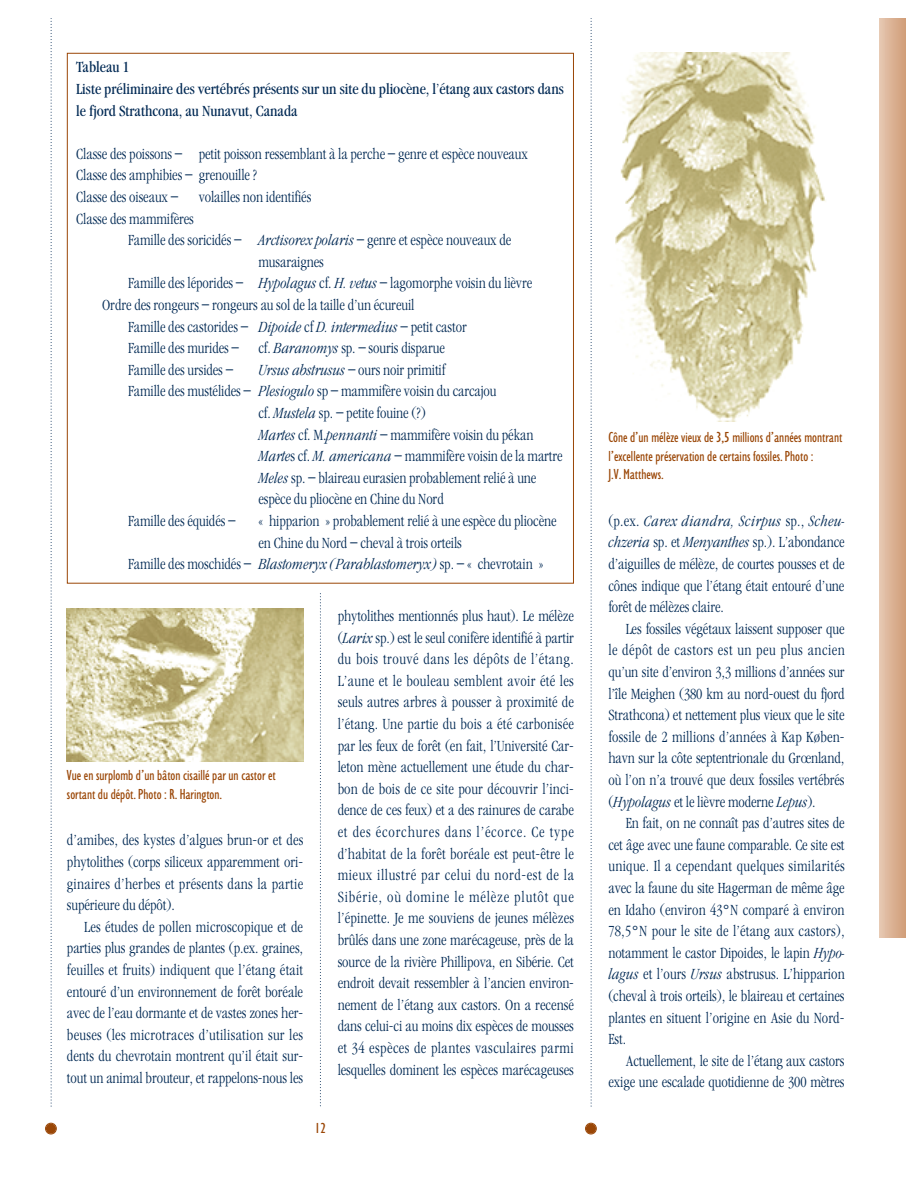
<style>
.page{position:relative;width:918px;height:1188px;background:#fff}
.page>*{position:absolute;margin:0;border:0;box-sizing:border-box;transform-origin:0 0}
.t1{font:15.15px/21.6px "Garamond Lgt Cnd";color:#002954;text-align:justify}
.t2{font:condensed 15.15px/18.8px "Gill Sans";color:#9a4606}
.t3{font:condensed 15.15px/21.6px "Garamond";color:#002954}
.t4{font:15.15px "Garamond Lgt Cnd Itl";letter-spacing:.02em;color:#002954}
.s1{font-family:"Garamond Lgt Cnd Itl"}
.s2{font-family:"Garamond Lgt Cnd"}
</style>
<div class="page">
<div style="left:879px;top:18px;width:26px;height:919px;background:linear-gradient(to right,#e6c7b1,#d2a07c)"></div>
<svg style="left:51px;top:18px;width:1px;height:1089px"></svg>
<div style="left:46px;top:1124px;width:10px;height:10px;background:#9a4606;border-radius:50%"></div>
<div style="left:45px;top:1123px;width:12px;height:11px;border:1px solid #9a4606;border-radius:50%"></div>
<div style="left:586px;top:1124px;width:10px;height:10px;background:#9a4606;border-radius:50%"></div>
<div style="left:585px;top:1123px;width:12px;height:11px;border:1px solid #9a4606;border-radius:50%"></div>
<img style="left:67px;top:609px;width:236px;height:153px">
<img style="left:611px;top:53px;width:215px;height:369px">
<svg style="left:320px;top:594px;width:1px;height:513px"></svg>
<svg style="left:591px;top:18px;width:1px;height:1089px"></svg>
<p class="t3" style="left:76px;top:58px;width:489px">Tableau 1<br>Liste préliminaire des vertébrés présents sur un site du pliocène, l’étang aux castors dans le fjord Strathcona, au Nunavut, Canada</p>
<p class="t1" style="left:76px;top:144px;width:453px;text-align:left">Classe des poissons – petit poisson ressemblant à la perche – genre et espèce nouveaux<br>Classe des amphibies – grenouille ?<br>Classe des oiseaux –</p>
<p class="t1" style="left:199px;top:187px;width:114px">volailles non identifiés</p>
<p class="t1" style="left:76px;top:209px;width:119px">Classe des mammifères</p>
<p class="t1" style="left:128px;top:230px;width:385px">Famille des soricidés – <span class="s1">Arctisorex polaris</span> – genre et espèce nouveaux de</p>
<p class="t1" style="left:258px;top:252px;width:67px">musaraignes</p>
<p class="t1" style="left:128px;top:274px;width:405px">Famille des léporides – <span class="s1">Hypolagus</span> cf. <span class="s1">H. vetus</span> – lagomorphe voisin du lièvre</p>
<p class="t1" style="left:102px;top:295px;width:314px">Ordre des rongeurs – rongeurs au sol de la taille d’un écureuil</p>
<p class="t1" style="left:128px;top:317px;width:340px">Famille des castorides – <span class="s1">Dipoide</span> cf <span class="s1">D. intermedius</span> – petit castor</p>
<p class="t1" style="left:128px;top:338px;width:112px">Famille des murides –</p>
<p class="t1" style="left:258px;top:338px;width:188px">cf. <span class="s1">Baranomys</span> sp. – souris disparue</p>
<p class="t1" style="left:128px;top:360px;width:106px">Famille des ursides –</p>
<p class="t1" style="left:258px;top:360px;width:188px"><span class="s1">Ursus abstrusus</span> – ours noir primitif</p>
<p class="t1" style="left:128px;top:382px;width:370px">Famille des mustélides – <span class="s1">Plesiogulo</span> sp – mammifère voisin du carcajou</p>
<p class="t1" style="left:258px;top:403px;width:169px">cf. <span class="s1">Mustela</span> sp. – petite fouine (?)</p>
<p class="t1" style="left:258px;top:425px;width:276px"><span class="s1">Martes</span> cf. M.<span class="s1">pennanti</span> – mammifère voisin du pékan</p>
<p class="t1" style="left:258px;top:446px;width:306px"><span class="s1">Marte</span>s cf. <span class="s1">M. americana</span> – mammifère voisin de la martre</p>
<p class="t1" style="left:258px;top:468px;width:279px"><span class="s1">Meles</span> sp. – blaireau eurasien probablement relié à une</p>
<p class="t1" style="left:258px;top:490px;width:187px">espèce du pliocène en Chine du Nord</p>
<p class="t1" style="left:128px;top:511px;width:109px">Famille des équidés –</p>
<p class="t1" style="left:258px;top:511px;width:300px">« hipparion » probablement relié à une espèce du pliocène</p>
<p class="t1" style="left:258px;top:533px;width:205px">en Chine du Nord – cheval à trois orteils</p>
<p class="t1" style="left:128px;top:554px;width:417px">Famille des moschidés – <span class="s1">Blastomeryx (Parablastomeryx)</span> sp. – « chevrotain »</p>
<p class="t2" style="left:67px;top:768px;width:210px">Vue en surplomb d’un bâton cisaillé par un castor et sortant du dépôt. Photo : R. Harington.</p>
<p class="t1" style="left:67px;top:831px;width:238px">d’amibes, des kystes d’algues brun-or et des phytolithes (corps siliceux apparemment ori&shy;ginaires d’herbes et présents dans la partie supérieure du dépôt).</p>
<p class="t1" style="left:67px;top:917px;width:238px;text-indent:17px">Les études de pollen microscopique et de parties plus grandes de plantes (p.ex. graines, feuilles et fruits) indiquent que l’étang était entouré d’un environnement de forêt boréale avec de l’eau dormante et de vastes zones her&shy;beuses (les microtraces d’utilisation sur les dents du chevrotain montrent qu’il était sur&shy;tout un animal brouteur, et rappelons-nous les</p>
<p class="t1" style="left:338px;top:606px;width:238px">phytolithes mentionnés plus haut). Le mélèze (<span class="s1">Larix</span> sp.) est le seul conifère identifié à partir du bois trouvé dans les dépôts de l’étang.<br>L’aune et le bouleau semblent avoir été les seuls autres arbres à pousser à proximité de l’étang. Une partie du bois a été carbonisée par les feux de forêt (en fait, l’Université Car&shy;leton mène actuellement une étude du char&shy;bon de bois de ce site pour découvrir l’inci&shy;dence de ces feux) et a des rainures de carabe et des écorchures dans l’écorce. Ce type d’habitat de la forêt boréale est peut-être le mieux illustré par celui du nord-est de la Sibérie, où domine le mélèze plutôt que l’épinette. Je me souviens de jeunes mélèzes brûlés dans une zone marécageuse, près de la source de la rivière Phillipova, en Sibérie. Cet endroit devait ressembler à l’ancien environ&shy;nement de l’étang aux castors. On a recensé dans celui-ci au moins dix espèces de mousses et 34 espèces de plantes vasculaires parmi lesquelles dominent les espèces marécageuses</p>
<p class="t2" style="left:315px;top:1120px;width:12px">12</p>
<p class="t2" style="left:608px;top:429px;width:235px">Cône d’un mélèze vieux de 3,5 millions d’années montrant l’excellente préservation de certains fossiles. Photo :<br>J.V. Matthews.</p>
<p class="t4" style="left:608px;top:515px;width:238px"><span class="s2">(p.ex.</span> Carex diandra, Scirpus <span class="s2">sp.,</span> Scheu-</p>
<p class="t1" style="left:608px;top:533px;width:238px"><span class="s1">chzeria</span> sp. et <span class="s1">Menyanthes</span> sp.). L’abondance d’aiguilles de mélèze, de courtes pousses et de cônes indique que l’étang était entouré d’une forêt de mélèzes claire.</p>
<p class="t1" style="left:608px;top:619px;width:238px;text-indent:17px">Les fossiles végétaux laissent supposer que le dépôt de castors est un peu plus ancien qu’un site d’environ 3,3 millions d’années sur l’île Meighen (380 km au nord-ouest du fjord Strathcona) et nettement plus vieux que le site fossile de 2 millions d’années à Kap Køben&shy;havn sur la côte septentrionale du Grœnland, où l’on n’a trouvé que deux fossiles vertébrés (<span class="s1">Hypolagus</span> et le lièvre moderne <span class="s1">Lepus</span>).</p>
<p class="t1" style="left:608px;top:814px;width:238px;text-indent:17px">En fait, on ne connaît pas d’autres sites de cet âge avec une faune comparable. Ce site est unique. Il a cependant quelques similarités avec la faune du site Hagerman de même âge en Idaho (environ 43°N comparé à environ 78,5°N pour le site de l’étang aux castors), notamment le castor Dipoides, le lapin <span class="s1">Hypo&shy;lagus</span> et l’ours <span class="s1">Ursus</span> abstrusus. L’hipparion (cheval à trois orteils), le blaireau et certaines plantes en situent l’origine en Asie du Nord-Est.</p>
<p class="t1" style="left:608px;top:1051px;width:238px;text-align:right">Actuellement, le site de l’étang aux castors exige une escalade quotidienne de 300 mètres</p>
</div>
